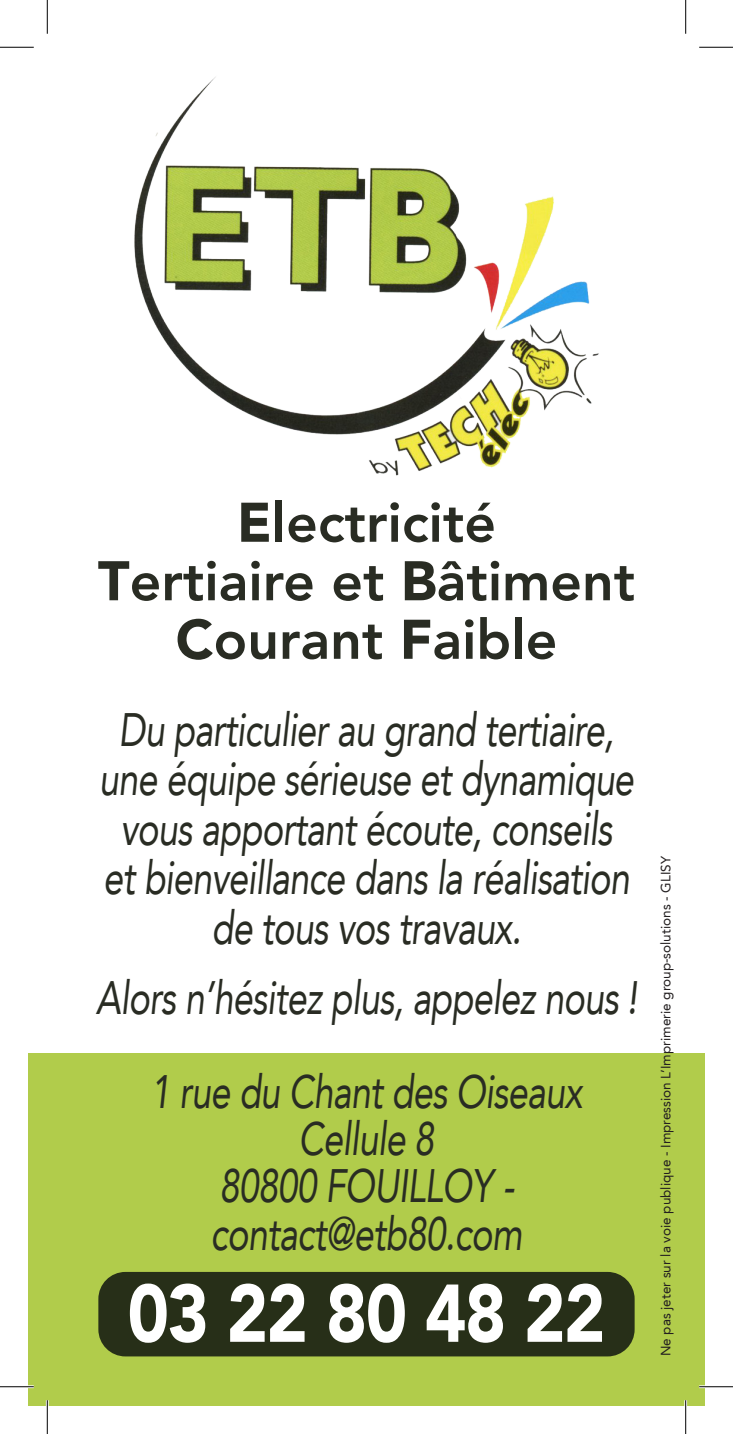
<style>
.page{position:relative;width:733px;height:1434px;background:#fff}
.page>*{position:absolute;margin:0;border:0;box-sizing:border-box;transform-origin:0 0}
.t1{font:900 81px "Avenir LT";letter-spacing:-.02em;color:#fff;scale:.86 1}
.t2{font:800 55.12px/58.5px "Avenir LT";color:#292c23;text-align:center}
.t3{font:italic 46.8px/49.5px "Avenir LT";letter-spacing:-.02em;color:#292c23;text-align:center;scale:.77 1}
.t4{font:13.5px "Avenir LT";color:#231f20}
.s1{font-weight:900}
</style>
<div class="page">
<div style="left:28px;top:1053px;width:676px;height:353px;background:#b1cc4b"></div>
<img style="left:134px;top:77px;width:465px;height:399px">
<div style="left:98px;top:1272px;width:536px;height:84px;background:#272f18;border-radius:27px"></div>
<hr style="left:0;top:1385px;width:34px;height:3px;background:#fff">
<hr style="left:699px;top:1385px;width:33px;height:3px;background:#fff">
<hr style="left:46px;top:1400px;width:3px;height:34px;background:#fff">
<hr style="left:684px;top:1400px;width:2px;height:34px;background:#fff">
<hr style="left:0;top:47px;width:34px;height:1px;background:#000">
<hr style="left:699px;top:47px;width:33px;height:1px;background:#000">
<hr style="left:0;top:1386px;width:34px;height:1px;background:#000">
<hr style="left:699px;top:1386px;width:33px;height:1px;background:#000">
<hr style="left:47px;top:0;width:1px;height:34px;background:#000">
<hr style="left:47px;top:1400px;width:1px;height:34px;background:#000">
<hr style="left:685px;top:0;width:1px;height:34px;background:#000">
<hr style="left:685px;top:1400px;width:1px;height:34px;background:#000">
<p class="t2" style="left:98px;top:493px;width:538px"><span class="s1">E</span>lectricité<br><span class="s1">T</span>ertiaire et <span class="s1">B</span>âtiment<br><span class="s1">C</span>ourant <span class="s1">F</span>aible</p>
<p class="t3" style="left:99px;top:705px;width:696px">Du particulier au grand tertiaire, une équipe sérieuse et dynamique vous apportant écoute, conseils et bienveillance dans la réalisation de tous vos travaux.</p>
<p class="t3" style="left:96px;top:951px;width:704px;line-height:94px">Alors n’hésitez plus, appelez nous !<br>1 rue du Chant des Oiseaux</p>
<p class="t3" style="left:210px;top:1115px;width:406px;line-height:47.2px">Cellule 8<br>80800 FOUILLOY - contact@etb80.com</p>
<h1 class="t1" style="left:127px;top:1265px;width:557px">03 22 80 48 22</h1>
<p class="t4" style="left:657px;top:1356px;width:502px;rotate:-90deg">Ne pas jeter sur la voie publique - Impression L’Imprimerie group-solutions - GLISY</p>
</div>
